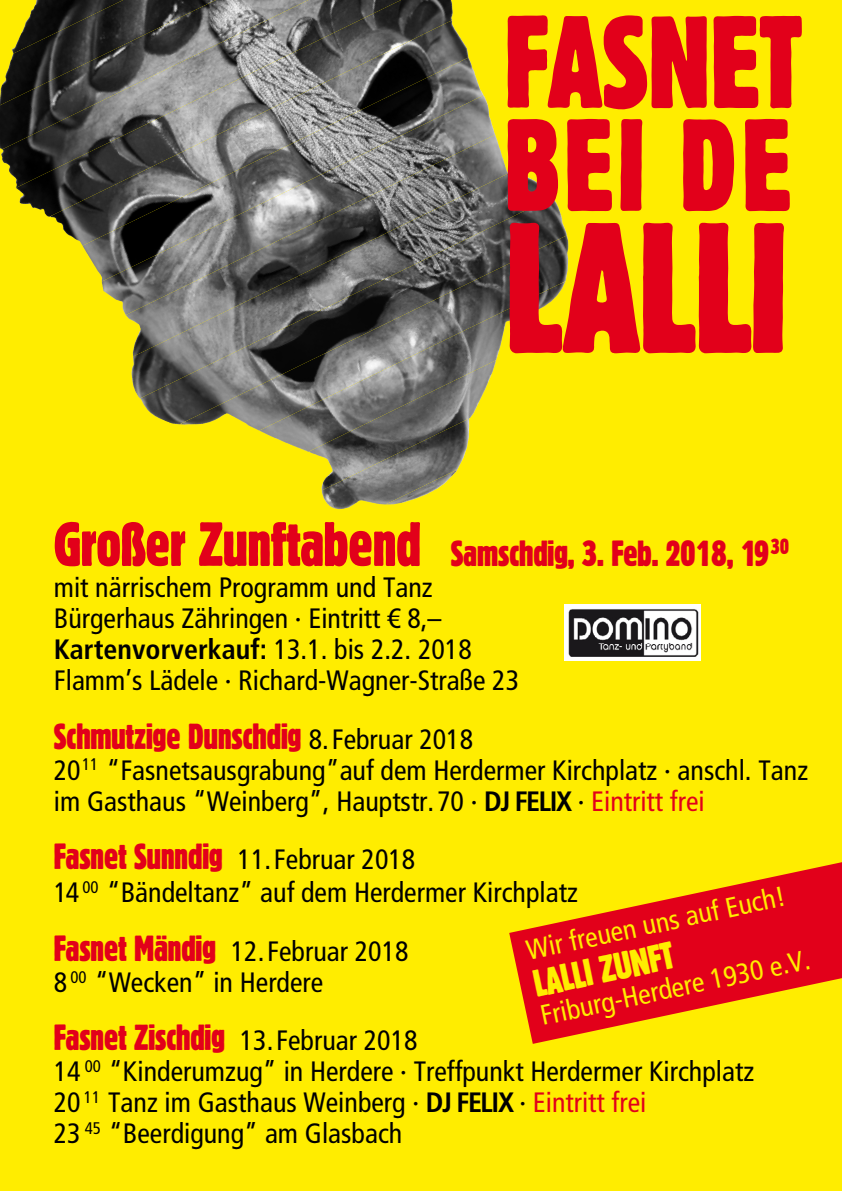
<style>
.page{position:relative;width:842px;height:1191px;background:#ffed00}
.page>*{position:absolute;margin:0;border:0;box-sizing:border-box;transform-origin:0 0}
.t1{font:184px "Block Berthold Con BQ Extra";letter-spacing:-.01em;color:#e2001a}
.t2{font:130px "Block Berthold Con BQ Extra";color:#e2001a}
.t3{font:38px "Block Berthold Con BQ Extra";color:#ffed00}
.t4{font:36px "Block Berthold Con BQ Extra";color:#e2001a}
.t5{font:condensed 28px/31px "Frutiger LT";color:#000}
.t6{font:condensed 28px "Frutiger LT";color:#ffed00}
.t7{font:700 condensed 28px "Frutiger LT";color:#000}
.s1{font-size:62px}
.s2{font-weight:400}
.s3{font-family:"Frutiger LT";font-stretch:condensed;font-size:28px;color:#000}
.s4{font-weight:700}
.s5{color:#e2001a}
.s6{font-family:"Block Berthold Con BQ Extra";font-stretch:normal;font-size:36px;color:#e2001a}
</style>
<div class="page">
<img style="left:1px;top:45px;width:15px;height:143px">
<img style="left:16px;top:0;width:437px;height:217px">
<img style="left:49px;top:20px;width:419px;height:225px">
<img style="left:82px;top:57px;width:402px;height:224px">
<img style="left:102px;top:95px;width:393px;height:220px">
<img style="left:126px;top:135px;width:383px;height:185px">
<img style="left:131px;top:173px;width:422px;height:225px">
<img style="left:140px;top:197px;width:427px;height:227px">
<img style="left:179px;top:235px;width:389px;height:195px">
<img style="left:259px;top:281px;width:307px;height:171px">
<img style="left:308px;top:360px;width:188px;height:130px">
<img style="left:322px;top:418px;width:148px;height:91px">
<img style="left:386px;top:469px;width:71px;height:35px">
<svg style="left:509px;top:862px;width:333px;height:181px;fill:#e2001a"></svg>
<img style="left:565px;top:604px;width:136px;height:57px">
<p class="t2" style="left:505px;top:-12px;width:299px">FASNET</p>
<p class="t2" style="left:505px;top:91px;width:287px">BEI DE</p>
<p class="t1" style="left:505px;top:183px;width:285px">LALLI</p>
<p class="t4" style="left:54px;top:533px;width:737px"><span class="s1">Großer Zunftabend</span> Samschdig, 3. Feb. 2018, 19<sup>30</sup></p>
<p class="t5" style="left:54px;top:572px;width:380px">mit närrischem Programm und Tanz</p>
<p class="t5" style="left:54px;top:603px;width:389px">Bürgerhaus Zähringen · Eintritt € 8,–</p>
<p class="t7" style="left:54px;top:632px;width:419px">Kartenvorverkauf: <span class="s2">13.1. bis 2.2. 2018</span></p>
<p class="t5" style="left:54px;top:665px;width:467px">Flamm’s Lädele · Richard-Wagner-Straße 23</p>
<p class="t4" style="left:54px;top:715px;width:421px">Schmutzige Dunschdig <span class="s3">8.Februar 2018</span></p>
<p class="t5" style="left:54px;top:754px;width:756px">20<sup>11</sup> “Fasnetsausgrabung”auf dem Herdermer Kirchplatz · anschl. Tanz im Gasthaus “Weinberg”, Hauptstr.70 · <span class="s4">DJ FELIX</span> · <span class="s5">Eintritt frei</span></p>
<p class="t5" style="left:54px;top:844px;width:363px"><span class="s6">Fasnet Sunndig</span> 11.Februar 2018</p>
<p class="t5" style="left:54px;top:877px;width:526px">14 <sup>00</sup> “Bändeltanz” auf dem Herdermer Kirchplatz</p>
<p class="t5" style="left:54px;top:936px;width:356px"><span class="s6">Fasnet Mändig</span> 12.Februar 2018</p>
<p class="t5" style="left:54px;top:967px;width:271px">8 <sup>00</sup> “Wecken” in Herdere</p>
<p class="t4" style="left:54px;top:1017px;width:365px">Fasnet Zischdig <span class="s3">13.Februar 2018</span></p>
<p class="t5" style="left:54px;top:1056px;width:702px">14 <sup>00</sup> “Kinderumzug” in Herdere · Treffpunkt Herdermer Kirchplatz</p>
<p class="t5" style="left:54px;top:1087px;width:594px">20 <sup>11</sup> Tanz im Gasthaus Weinberg · <span class="s4">DJ FELIX</span> · <span class="s5">Eintritt frei</span></p>
<p class="t5" style="left:54px;top:1118px;width:350px">23 <sup>45</sup> “Beerdigung” am Glasbach</p>
<p class="t6" style="left:523px;top:934px;width:265px;rotate:-12deg">Wir freuen uns auf Euch!</p>
<p class="t3" style="left:529px;top:962px;width:144px;rotate:-12deg">LALLI ZUNFT</p>
<p class="t6" style="left:537px;top:1000px;width:276px;rotate:-12deg">Friburg-Herdere 1930 e.V.</p>
</div>
